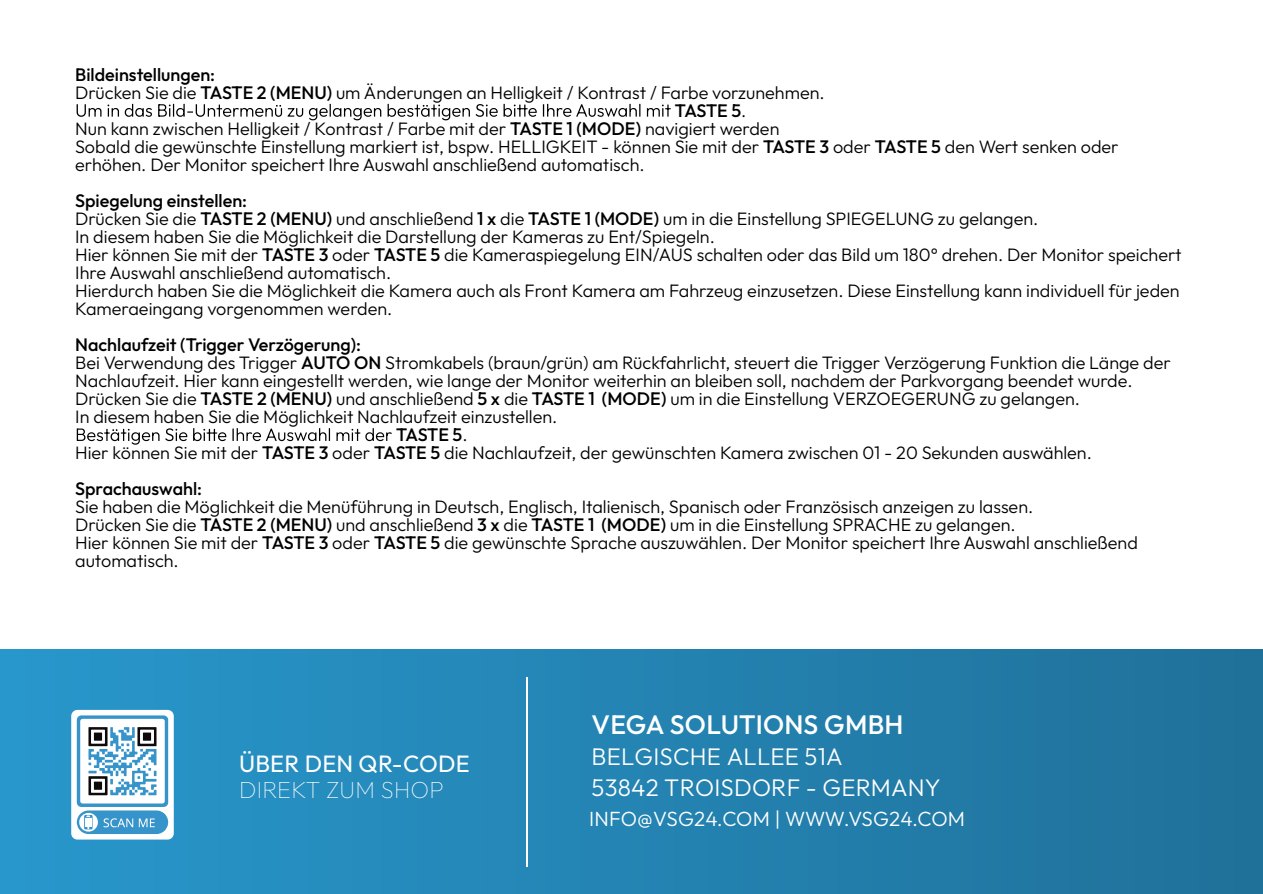
<style>
.page{position:relative;width:1263px;height:894px;background:#fff}
.page>*{position:absolute;margin:0;border:0;box-sizing:border-box;transform-origin:0 0}
.t1{font:500 26.55px "Outfit";letter-spacing:.01em;color:#fff}
.t2{font:300 24px/31px "Outfit";letter-spacing:.01em;color:#fff}
.t3{font:23.55px "Outfit";letter-spacing:.01em;color:#fff}
.t4{font:100 23.55px "Outfit";letter-spacing:.01em;color:#fff}
.t5{font:300 20.55px "Outfit";letter-spacing:.01em;color:#fff}
.t6{font:300 18px/18px "Outfit";color:#000}
.t7{font:500 18px "Outfit";color:#000}
.s1{font-weight:500}
.s2{font-weight:300}
</style>
<div class="page">
<div style="left:0;top:649px;width:1263px;height:244px;background:linear-gradient(to right,#2997cc,#1f7099)"></div>
<svg style="left:77px;top:104px;width:594px;height:16px"></svg>
<svg style="left:77px;top:428px;width:315px;height:16px"></svg>
<div style="left:71px;top:709px;width:103px;height:130px;background:#fff;border-radius:6px"></div>
<svg style="left:77px;top:715px;width:91px;height:118px"></svg>
<hr style="left:526px;top:677px;width:1px;height:189px;background:#fff">
<p class="t7" style="left:75px;top:62px;width:142px">Bildeinstellungen:</p>
<p class="t6" style="left:75px;top:84px;width:751px">Drücken Sie die <span class="s1">TASTE 2 (MENU)</span> um Änderungen an Helligkeit / Kontrast / Farbe vorzunehmen.</p>
<p class="t7" style="left:675px;top:98px;width:73px">TASTE 5<span class="s2">.</span></p>
<p class="t6" style="left:75px;top:120px;width:706px">Nun kann zwischen Helligkeit / Kontrast / Farbe mit der <span class="s1">TASTE 1 (MODE)</span> navigiert werden</p>
<p class="t6" style="left:75px;top:138px;width:1045px">Sobald die gewünschte Einstellung markiert ist, bspw. HELLIGKEIT - können Sie mit der <span class="s1">TASTE 3</span> oder <span class="s1">TASTE 5</span> den Wert senken oder</p>
<p class="t6" style="left:75px;top:156px;width:571px">erhöhen. Der Monitor speichert Ihre Auswahl anschließend automatisch.</p>
<p class="t6" style="left:75px;top:192px;width:1108px"><span class="s1">Spiegelung einstellen:<br></span>Drücken Sie die <span class="s1">TASTE 2 (MENU)</span> und anschließend <span class="s1">1 x</span> die <span class="s1">TASTE 1 (MODE)</span> um in die Einstellung SPIEGELUNG zu gelangen.<br>In diesem haben Sie die Möglichkeit die Darstellung der Kameras zu Ent/Spiegeln.<br>Hier können Sie mit der <span class="s1">TASTE 3</span> oder <span class="s1">TASTE 5</span> die Kameraspiegelung EIN/AUS schalten oder das Bild um 180° drehen. Der Monitor speichert Ihre Auswahl anschließend automatisch.<br>Hierdurch haben Sie die Möglichkeit die Kamera auch als Front Kamera am Fahrzeug einzusetzen. Diese Einstellung kann individuell für jeden Kameraeingang vorgenommen werden.</p>
<p class="t7" style="left:75px;top:332px;width:287px">Nachlaufzeit (Trigger Verzögerung):</p>
<p class="t6" style="left:75px;top:354px;width:1097px">Bei Verwendung des Trigger <span class="s1">AUTO ON</span> Stromkabels (braun/grün) am Rückfahrlicht, steuert die Trigger Verzögerung Funktion die Länge der</p>
<p class="t6" style="left:75px;top:372px;width:1059px">Nachlaufzeit. Hier kann eingestellt werden, wie lange der Monitor weiterhin an bleiben soll, nachdem der Parkvorgang beendet wurde.</p>
<p class="t6" style="left:75px;top:390px;width:1006px">Drücken Sie die <span class="s1">TASTE 2 (MENU)</span> und anschließend <span class="s1">5 x</span> die <span class="s1">TASTE 1 (MODE)</span> um in die Einstellung VERZOEGERUNG zu gelangen.</p>
<p class="t6" style="left:75px;top:408px;width:484px">In diesem haben Sie die Möglichkeit Nachlaufzeit einzustellen.</p>
<p class="t7" style="left:396px;top:422px;width:73px">TASTE 5<span class="s2">.</span></p>
<p class="t6" style="left:75px;top:444px;width:1018px">Hier können Sie mit der <span class="s1">TASTE 3</span> oder <span class="s1">TASTE 5</span> die Nachlaufzeit, der gewünschten Kamera zwischen 01 - 20 Sekunden auswählen.</p>
<p class="t7" style="left:75px;top:476px;width:128px">Sprachauswahl:</p>
<p class="t6" style="left:75px;top:498px;width:1064px">Sie haben die Möglichkeit die Menüführung in Deutsch, Englisch, Italienisch, Spanisch oder Französisch anzeigen zu lassen.<br>Drücken Sie die <span class="s1">TASTE 2 (MENU)</span> und anschließend <span class="s1">3 x</span> die <span class="s1">TASTE 1 (MODE)</span> um in die Einstellung SPRACHE zu gelangen.<br>Hier können Sie mit der <span class="s1">TASTE 3</span> oder <span class="s1">TASTE 5</span> die gewünschte Sprache auszuwählen. Der Monitor speichert Ihre Auswahl anschließend automatisch.</p>
<h3 class="t3" style="left:239px;top:748px;width:232px">ÜBER DEN QR-CODE</h3>
<h3 class="t4" style="left:239px;top:776px;width:206px">DIREKT ZUM SHOP</h3>
<h1 class="t1" style="left:592px;top:707px;width:313px">VEGA SOLUTIONS GMBH</h1>
<h2 class="t2" style="left:592px;top:741px;width:351px">BELGISCHE ALLEE 51A<br>53842 TROISDORF - GERMANY</h2>
<p class="t5" style="left:589px;top:805px;width:377px">INFO@VSG24.COM | WWW.VSG24.COM</p>
</div>
